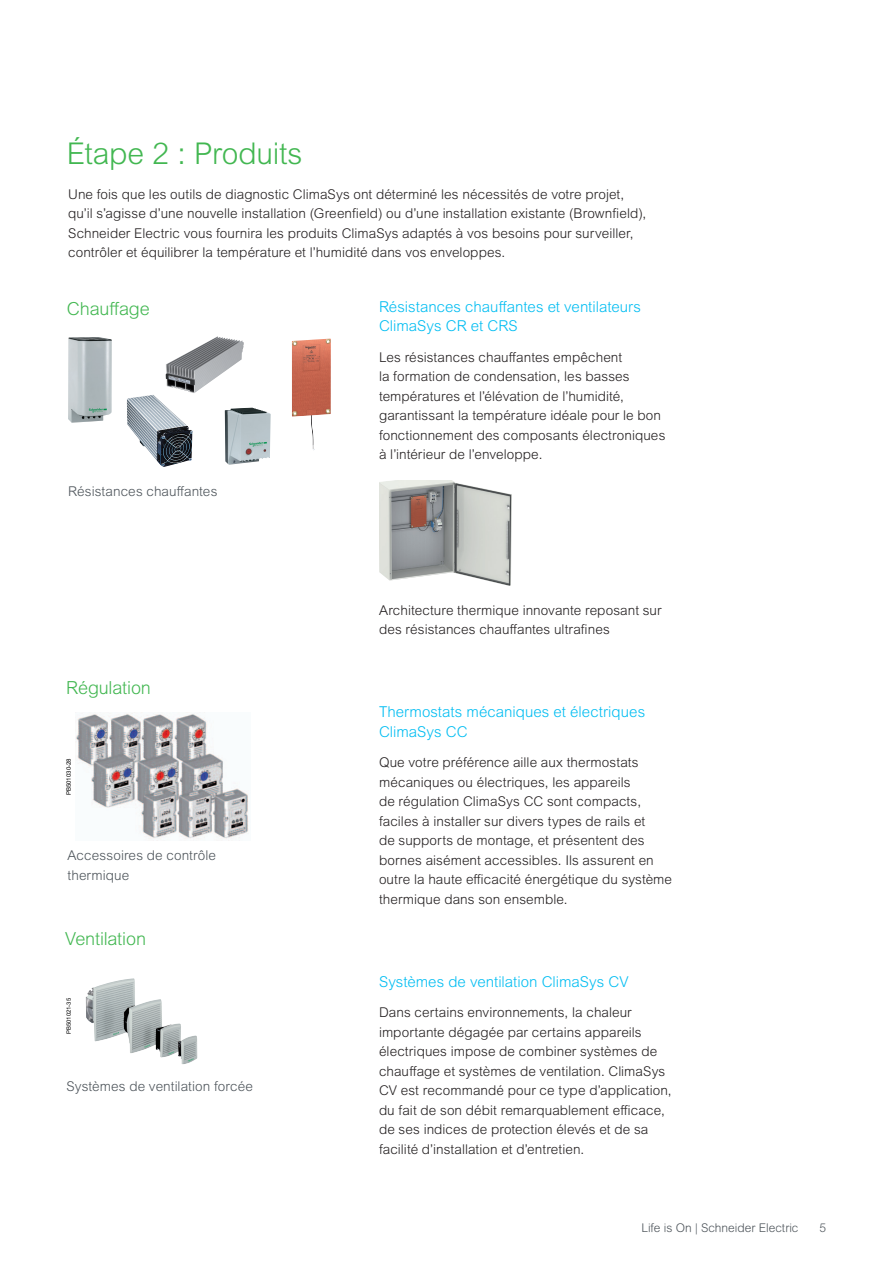
<style>
.page{position:relative;width:893px;height:1263px;background:#fff}
.page>*{position:absolute;margin:0;border:0;box-sizing:border-box;transform-origin:0 0}
.H2_Subheadline{font:300 30px "Arial MT Pro";letter-spacing:-.01em;color:#42b751}
.Head_2{font:300 18px "Arial MT Pro";letter-spacing:-.01em;color:#42b751}
.Body_Copy{font:300 15px/19.5px "Arial MT Pro";color:#01bdf2}
.H2_Subheadline-2{font:300 15px/19.5px "Arial MT Pro";color:#01bdf2}
.Body_Copy-2{font:300 13.5px/19.5px "Arial MT Pro";letter-spacing:.005em;color:#231f20}
.H2_Subheadline-3{font:300 13.5px/19.5px "Arial MT Pro";letter-spacing:.005em;color:#4d545a}
.t1{font:300 12px "Arial Rounded MT Pro";color:#4d545a}
.t2{font:6px "Arial";color:#000}
.t3{font:5.85px "Arial";color:#000}
</style>
<div class="page">
<img style="left:379px;top:480px;width:133px;height:106px">
<img style="left:86px;top:978px;width:111px;height:86px">
<img style="left:75px;top:713px;width:174px;height:128px">
<img style="left:292px;top:339px;width:39px;height:111px">
<img style="left:68px;top:337px;width:44px;height:86px">
<img style="left:165px;top:336px;width:79px;height:57px">
<img style="left:225px;top:408px;width:46px;height:57px">
<img style="left:127px;top:395px;width:66px;height:72px">
<p class="H2_Subheadline" style="left:67px;top:135px;width:237px">Étape 2 : Produits</p>
<p class="Body_Copy-2" style="left:68px;top:185px;width:580px">Une fois que les outils de diagnostic ClimaSys ont déterminé les nécessités de votre projet, qu’il s’agisse d’une nouvelle installation (Greenfield) ou d’une installation existante (Brownfield), Schneider Electric vous fournira les produits ClimaSys adaptés à vos besoins pour surveiller, contrôler et équilibrer la température et l’humidité dans vos enveloppes.</p>
<p class="Head_2" style="left:67px;top:297px;width:84px">Chauffage</p>
<p class="H2_Subheadline-3" style="left:68px;top:481px;width:151px">Résistances chauffantes</p>
<p class="Head_2" style="left:66px;top:676px;width:86px">Régulation</p>
<p class="t2" style="left:65px;top:795px;width:39px;rotate:-90deg">PB501030-28</p>
<p class="H2_Subheadline-3" style="left:68px;top:846px;width:150px">Accessoires de contrôle thermique</p>
<p class="Head_2" style="left:65px;top:928px;width:82px">Ventilation</p>
<p class="t3" style="left:65px;top:1034px;width:37px;rotate:-90deg">PB501021-35</p>
<p class="H2_Subheadline-3" style="left:66px;top:1076px;width:188px">Systèmes de ventilation forcée</p>
<p class="H2_Subheadline-2" style="left:379px;top:297px;width:263px">Résistances chauffantes et ventilateurs<br>ClimaSys CR et CRS</p>
<p class="Body_Copy-2" style="left:379px;top:348px;width:288px">Les résistances chauffantes empêchent<br>la formation de condensation, les basses températures et l’élévation de l’humidité, garantissant la température idéale pour le bon fonctionnement des composants électroniques à l’intérieur de l’enveloppe.</p>
<p class="Body_Copy-2" style="left:379px;top:600px;width:284px">Architecture thermique innovante reposant sur des résistances chauffantes ultrafines</p>
<p class="Body_Copy" style="left:379px;top:703px;width:268px">Thermostats mécaniques et électriques<br>ClimaSys CC</p>
<p class="Body_Copy-2" style="left:379px;top:753px;width:295px">Que votre préférence aille aux thermostats mécaniques ou électriques, les appareils<br>de régulation ClimaSys CC sont compacts, faciles à installer sur divers types de rails et<br>de supports de montage, et présentent des bornes aisément accessibles. Ils assurent en outre la haute efficacité énergétique du système thermique dans son ensemble.</p>
<p class="Body_Copy" style="left:379px;top:972px;width:251px">Systèmes de ventilation ClimaSys CV</p>
<p class="Body_Copy-2" style="left:379px;top:1003px;width:294px">Dans certains environnements, la chaleur importante dégagée par certains appareils électriques impose de combiner systèmes de chauffage et systèmes de ventilation. ClimaSys CV est recommandé pour ce type d’application, du fait de son débit remarquablement efficace, de ses indices de protection élevés et de sa facilité d’installation et d’entretien.</p>
<p class="t1" style="left:641px;top:1221px;width:159px">Life is On | Schneider Electric</p>
<p class="t1" style="left:819px;top:1221px;width:8px">5</p>
</div>
